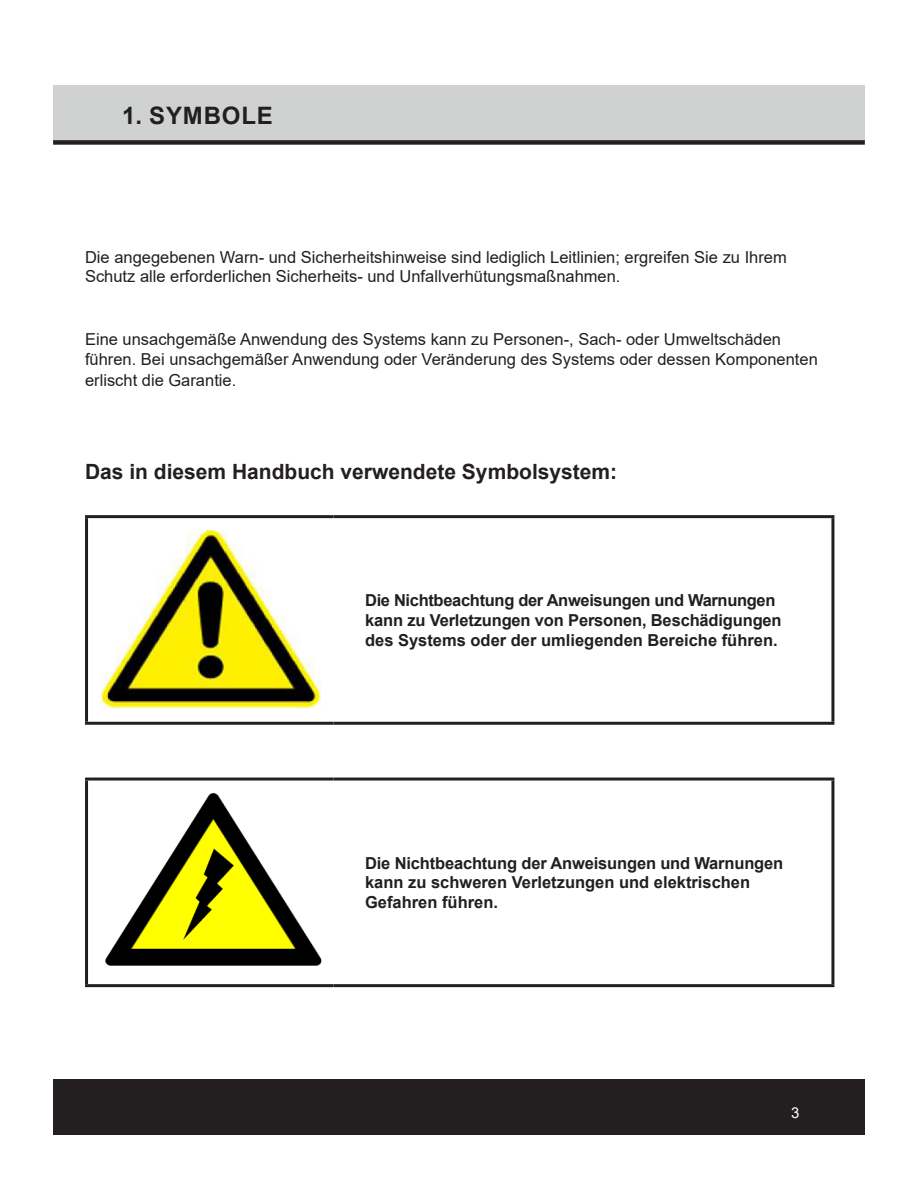
<style>
.page{position:relative;width:918px;height:1188px;background:#fff}
.page>*{position:absolute;margin:0;border:0;box-sizing:border-box;transform-origin:0 0}
.t1{font:700 24px "Arial";letter-spacing:.035em;color:#231f20}
.t2{font:700 21px "Arial";color:#231f20}
.t3{font:16.5px/19.8px "Arial";color:#231f20}
.t4{font:700 16.5px/19.8px "Arial";letter-spacing:-.01em;color:#231f20}
.t5{font:15px "Arial";color:#fff}
</style>
<div class="page">
<div style="left:53px;top:85px;width:812px;height:57px;background:#cfd2d0"></div>
<div style="left:53px;top:140px;width:812px;height:5px;background:#231f20"></div>
<div style="left:53px;top:1080px;width:812px;height:55px;background:#231f20"></div>
<hr style="left:85px;top:515px;width:249px;height:3px;background:#231f20">
<hr style="left:85px;top:518px;width:3px;height:204px;background:#231f20">
<hr style="left:334px;top:515px;width:500px;height:3px;background:#231f20">
<hr style="left:831px;top:518px;width:3px;height:204px;background:#231f20">
<hr style="left:85px;top:722px;width:249px;height:3px;background:#231f20">
<hr style="left:334px;top:722px;width:500px;height:3px;background:#231f20">
<img style="left:100px;top:531px;width:220px;height:178px">
<hr style="left:85px;top:778px;width:249px;height:3px;background:#231f20">
<hr style="left:85px;top:781px;width:3px;height:203px;background:#231f20">
<hr style="left:334px;top:778px;width:500px;height:3px;background:#231f20">
<hr style="left:831px;top:781px;width:3px;height:203px;background:#231f20">
<hr style="left:85px;top:984px;width:249px;height:3px;background:#231f20">
<hr style="left:334px;top:984px;width:500px;height:3px;background:#231f20">
<img style="left:105px;top:792px;width:217px;height:174px">
<p class="t1" style="left:122px;top:98px;width:152px">1. SYMBOLE</p>
<p class="t3" style="left:85px;top:247px;width:703px">Die angegebenen Warn- und Sicherheitshinweise sind lediglich Leitlinien; ergreifen Sie zu Ihrem<br>Schutz alle erforderlichen Sicherheits- und Unfallverhütungsmaßnahmen.</p>
<p class="t3" style="left:85px;top:329px;width:734px">Eine unsachgemäße Anwendung des Systems kann zu Personen-, Sach- oder Umweltschäden führen. Bei unsachgemäßer Anwendung oder Veränderung des Systems oder dessen Komponenten</p>
<p class="t3" style="left:85px;top:370px;width:153px">erlischt die Garantie.</p>
<p class="t2" style="left:85px;top:457px;width:534px">Das in diesem Handbuch verwendete Symbolsystem:</p>
<p class="t4" style="left:365px;top:591px;width:418px">Die Nichtbeachtung der Anweisungen und Warnungen kann zu Verletzungen von Personen, Beschädigungen des Systems oder der umliegenden Bereiche führen.</p>
<p class="t4" style="left:365px;top:853px;width:420px">Die Nichtbeachtung der Anweisungen und Warnungen kann zu schweren Verletzungen und elektrischen<br>Gefahren führen.</p>
<p class="t5" style="left:791px;top:1103px;width:10px">3</p>
</div>
